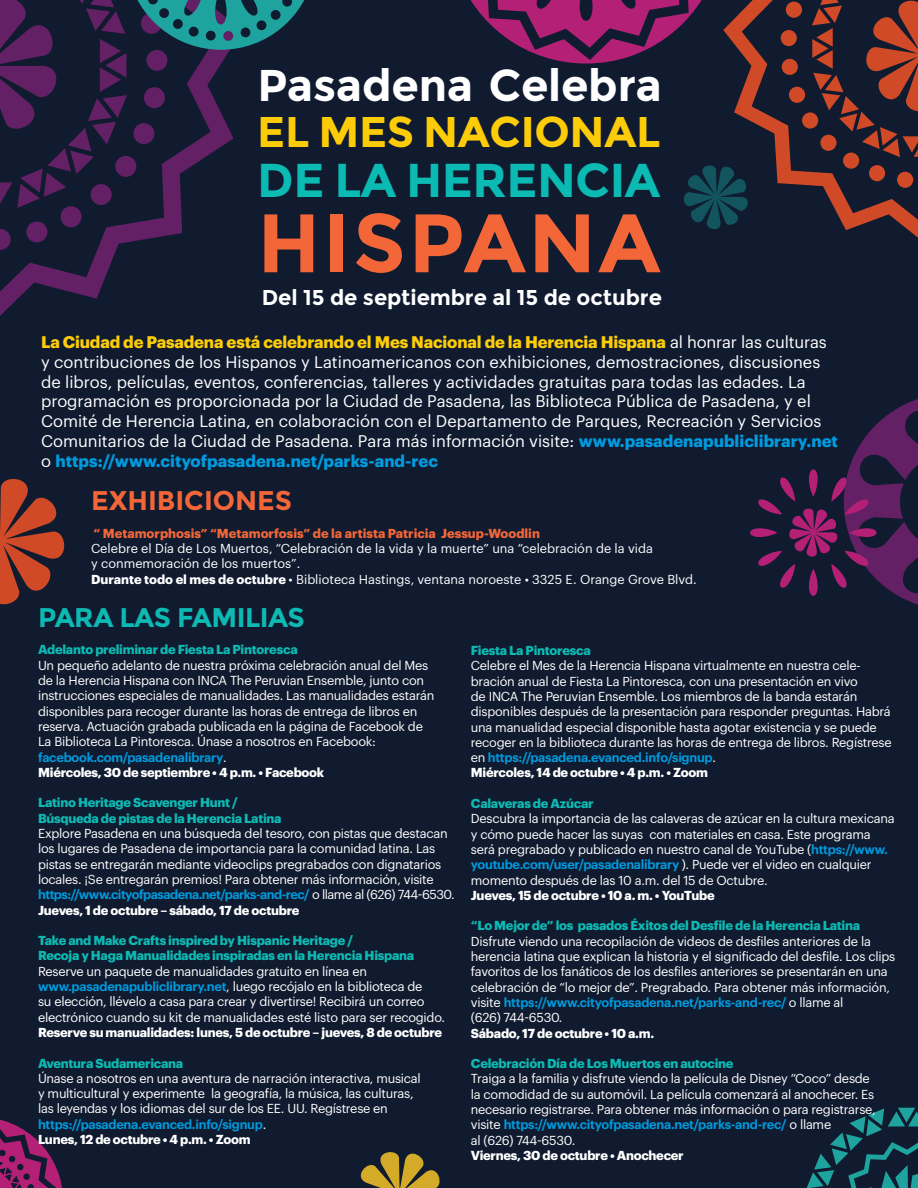
<style>
.page{position:relative;width:918px;height:1188px;background:#101b30}
.page>*{position:absolute;margin:0;border:0;box-sizing:border-box;transform-origin:0 0}
.t1{font:700 82.8px "Montserrat";letter-spacing:.035em;color:#f26638}
.t2{font:700 47.55px "Montserrat";letter-spacing:-.01em;color:#0bbab2}
.t3{font:700 44.4px "Montserrat";letter-spacing:-.005em;color:#fff}
.t4{font:700 42.9px "Montserrat";letter-spacing:-.005em;color:#fdcc09}
.t5{font:700 27px "Montserrat";letter-spacing:-.02em;color:#0dbab3}
.t6{font:700 27px "Montserrat";color:#f26638}
.t7{font:700 21.45px "Montserrat";letter-spacing:-.005em;color:#fff}
.t8{font:16.5px/19.8px "Graphik";color:#fff}
.t9{font:12.75px/15.3px "Graphik";letter-spacing:-.02em;color:#fff}
.t10{font:700 12.75px/15.3px "Graphik";letter-spacing:-.02em;color:#0dbab3}
.t11{font:12.75px/15.3px "Graphik";color:#fff}
.t12{font:700 12.75px "Graphik";letter-spacing:-.02em;color:#fff}
.t13{font:700 12.75px "Graphik";color:#f26638}
.s1{font-weight:700;color:#fdcc09}
.s2{font-weight:700;color:#009bde}
.s3{font-weight:700}
.s4{font-weight:600;color:#009bde}
</style>
<div class="page">
<svg style="left:723px;top:0;width:195px;height:238px"></svg>
<svg style="left:781px;top:0;width:137px;height:188px"></svg>
<svg style="left:0;top:479px;width:65px;height:126px"></svg>
<svg style="left:0;top:250px;width:116px;height:66px"></svg>
<svg style="left:0;top:1119px;width:62px;height:69px"></svg>
<svg style="left:807px;top:1108px;width:111px;height:80px"></svg>
<svg style="left:0;top:0;width:304px;height:250px"></svg>
<svg style="left:360px;top:1152px;width:80px;height:36px"></svg>
<svg style="left:684px;top:161px;width:69px;height:72px"></svg>
<svg style="left:470px;top:0;width:232px;height:64px"></svg>
<svg style="left:750px;top:399px;width:168px;height:206px"></svg>
<h3 class="t3" style="left:257px;top:59px;width:406px">Pasadena Celebra</h3>
<h3 class="t4" style="left:257px;top:106px;width:405px">EL MES NACIONAL</h3>
<h2 class="t2" style="left:257px;top:152px;width:405px">DE LA HERENCIA</h2>
<h1 class="t1" style="left:257px;top:194px;width:405px">HISPANA</h1>
<h3 class="t7" style="left:262px;top:284px;width:402px">Del 15 de septiembre al 15 de octubre</h3>
<p class="t8" style="left:41px;top:331px;width:798px"><span class="s1">La Ciudad de Pasadena está celebrando el Mes Nacional de la Herencia Hispana</span> al honrar las culturas y contribuciones de los Hispanos y Latinoamericanos con exhibiciones, demostraciones, discusiones de libros, películas, eventos, conferencias, talleres y actividades gratuitas para todas las edades. La programación es proporcionada por la Ciudad de Pasadena, las Biblioteca Pública de Pasadena, y el Comité de Herencia Latina, en colaboración con el Departamento de Parques, Recreación y Servicios Comunitarios de la Ciudad de Pasadena. Para más información visite: <span class="s2">www.pasadenapubliclibrary.net </span>o <span class="s2">https://www.cityofpasadena.net/parks-and-rec</span></p>
<h3 class="t6" style="left:91px;top:484px;width:203px">EXHIBICIONES</h3>
<p class="t13" style="left:94px;top:523px;width:448px">“ Metamorphosis” “Metamorfosis” de la artista Patricia Jessup-Woodlin</p>
<p class="t11" style="left:91px;top:540px;width:607px">Celebre el Día de Los Muertos, “Celebración de la vida y la muerte” una “celebración de la vida<br>y conmemoración de los muertos”.<br><span class="s3">Durante todo el mes de octubre</span> • Biblioteca Hastings, ventana noroeste • 3325 E. Orange Grove Blvd.</p>
<h3 class="t5" style="left:38px;top:602px;width:268px">PARA LAS FAMILIAS</h3>
<p class="t10" style="left:38px;top:641px;width:261px">Adelanto preliminar de Fiesta La Pintoresca</p>
<p class="t9" style="left:38px;top:656px;width:398px">Un pequeño adelanto de nuestra próxima celebración anual del Mes de la Herencia Hispana con INCA The Peruvian Ensemble, junto con instrucciones especiales de manualidades. Las manualidades estarán disponibles para recoger durante las horas de entrega de libros en reserva. Actuación grabada publicada en la página de Facebook de La Biblioteca La Pintoresca. Únase a nosotros en Facebook: <span class="s4">facebook.com/pasadenalibrary</span>.<br><span class="s3">Miércoles, 30 de septiembre • 4 p.m. • Facebook</span></p>
<p class="t10" style="left:38px;top:794px;width:245px">Latino Heritage Scavenger Hunt /<br>Búsqueda de pistas de la Herencia Latina</p>
<p class="t9" style="left:38px;top:825px;width:418px">Explore Pasadena en una búsqueda del tesoro, con pistas que destacan los lugares de Pasadena de importancia para la comunidad latina. Las pistas se entregarán mediante videoclips pregrabados con dignatarios locales. ¡Se entregarán premios! Para obtener más información, visite <span class="s4">https://www.cityofpasadena.net/parks-and-rec/</span> o llame al (626) 744-6530.<br><span class="s3">Jueves, 1 de octubre – sábado, 17 de octubre</span></p>
<p class="t10" style="left:38px;top:932px;width:378px">Take and Make Crafts inspired by Hispanic Heritage /<br>Recoja y Haga Manualidades inspiradas en la Herencia Hispana</p>
<p class="t9" style="left:38px;top:962px;width:409px">Reserve un paquete de manualidades gratuito en línea en <span class="s4">www.pasadenapubliclibrary.net</span>, luego recójalo en la biblioteca de<br>su elección, llévelo a casa para crear y divertirse! Recibirá un correo electrónico cuando su kit de manualidades esté listo para ser recogido.</p>
<p class="t12" style="left:38px;top:1022px;width:406px">Reserve su manualidades: lunes, 5 de octubre – jueves, 8 de octubre</p>
<p class="t10" style="left:38px;top:1054px;width:147px">Aventura Sudamericana</p>
<p class="t9" style="left:38px;top:1070px;width:384px">Únase a nosotros en una aventura de narración interactiva, musical y multicultural y experimente la geografía, la música, las culturas, las leyendas y los idiomas del sur de los EE. UU. Regístrese en <span class="s4">https://pasadena.evanced.info/signup</span>.<br><span class="s3">Lunes, 12 de octubre • 4 p.m. • Zoom</span></p>
<p class="t10" style="left:471px;top:642px;width:121px">Fiesta La Pintoresca</p>
<p class="t9" style="left:471px;top:657px;width:422px">Celebre el Mes de la Herencia Hispana virtualmente en nuestra cele&shy;bración anual de Fiesta La Pintoresca, con una presentación en vivo<br>de INCA The Peruvian Ensemble. Los miembros de la banda estarán disponibles después de la presentación para responder preguntas. Habrá una manualidad especial disponible hasta agotar existencia y se puede recoger en la biblioteca durante las horas de entrega de libros. Regístrese en <span class="s4">https://pasadena.evanced.info/signup</span>.<br><span class="s3">Miércoles, 14 de octubre • 4 p.m. • Zoom</span></p>
<p class="t10" style="left:471px;top:795px;width:124px">Calaveras de Azúcar</p>
<p class="t9" style="left:471px;top:810px;width:425px">Descubra la importancia de las calaveras de azúcar en la cultura mexicana y cómo puede hacer las suyas con materiales en casa. Este programa será pregrabado y publicado en nuestro canal de YouTube (<span class="s4">https://www. youtube.com/user/pasadenalibrary</span> ). Puede ver el video en cualquier momento después de las 10 a.m. del 15 de Octubre.</p>
<p class="t12" style="left:471px;top:885px;width:245px">Jueves, 15 de octubre • 10 a. m. • YouTube</p>
<p class="t10" style="left:471px;top:917px;width:391px">“Lo Mejor de” los pasados Éxitos del Desfile de la Herencia Latina</p>
<p class="t9" style="left:471px;top:932px;width:426px">Disfrute viendo una recopilación de videos de desfiles anteriores de la herencia latina que explican la historia y el significado del desfile. Los clips favoritos de los fanáticos de los desfiles anteriores se presentarán en una celebración de “lo mejor de”. Pregrabado. Para obtener más información, visite <span class="s4">https://www.cityofpasadena.net/parks-and-rec/</span> o llame al<br>(626) 744-6530.</p>
<p class="t12" style="left:471px;top:1023px;width:185px">Sábado, 17 de octubre • 10 a.m.</p>
<p class="t10" style="left:471px;top:1055px;width:264px">Celebración Día de Los Muertos en autocine</p>
<p class="t9" style="left:471px;top:1070px;width:406px">Traiga a la familia y disfrute viendo la película de Disney “Coco” desde la comodidad de su automóvil. La película comenzará al anochecer. Es necesario registrarse. Para obtener más información o para registrarse, visite <span class="s4">https://www.cityofpasadena.net/parks-and-rec/</span> o llame<br>al (626) 744-6530.</p>
<p class="t12" style="left:471px;top:1145px;width:214px">Viernes, 30 de octubre • Anochecer</p>
</div>
